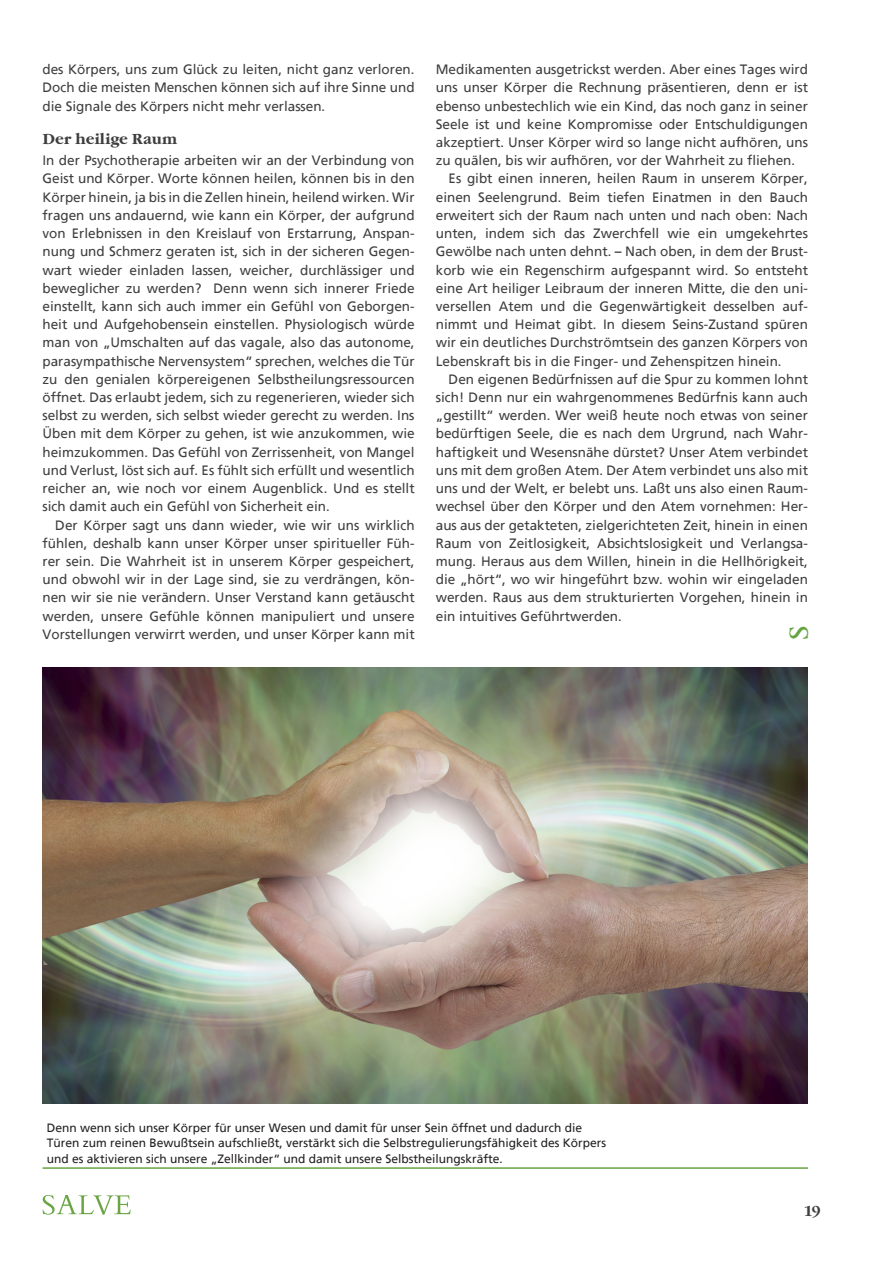
<style>
.page{position:relative;width:893px;height:1263px;background:#fff}
.page>*{position:absolute;margin:0;border:0;box-sizing:border-box;transform-origin:0 0}
.t1{font:26.7px "Bergamo Caps Bold";color:#65a442}
.Überschrift_3{font:15px "Garamond Nova Bold";color:#3e3e3f}
.Standard_mt_Einzug{font:13.5px/18.1px "Frutiger Linotype";color:#3e3e3f;text-align:justify}
.Bildertext_ohne_Quel{font:12px/15.6px "Frutiger Linotype";color:#231f20}
</style>
<div class="page">
<svg style="left:43px;top:1195px;width:88px;height:20px"></svg>
<hr style="left:43px;top:1167px;width:765px;height:2px;background:#65a442">
<img style="left:43px;top:668px;width:765px;height:435px">
<p class="Standard_mt_Einzug" style="left:43px;top:60px;width:374px">des Körpers, uns zum Glück zu leiten, nicht ganz verloren.<br>Doch die meisten Menschen können sich auf ihre Sinne und die Signale des Körpers nicht mehr verlassen.</p>
<p class="Überschrift_3" style="left:43px;top:130px;width:136px">Der heilige Raum</p>
<p class="Standard_mt_Einzug" style="left:43px;top:151px;width:374px">In der Psychotherapie arbeiten wir an der Verbindung von Geist und Körper. Worte können heilen, können bis in den Körper hinein, ja bis in die Zellen hinein, heilend wirken. Wir fragen uns andauernd, wie kann ein Körper, der aufgrund von Erlebnissen in den Kreislauf von Erstarrung, Anspan&shy;nung und Schmerz geraten ist, sich in der sicheren Gegen&shy;wart wieder einladen lassen, weicher, durchlässiger und beweglicher zu werden? Denn wenn sich innerer Friede einstellt, kann sich auch immer ein Gefühl von Geborgen&shy;heit und Aufgehobensein einstellen. Physiologisch würde man von „Umschalten auf das vagale, also das autonome, parasympathische Nervensystem“ sprechen, welches die Tür zu den genialen körpereigenen Selbstheilungsressourcen öffnet. Das erlaubt jedem, sich zu regenerieren, wieder sich selbst zu werden, sich selbst wieder gerecht zu werden. Ins Üben mit dem Körper zu gehen, ist wie anzukommen, wie heimzukommen. Das Gefühl von Zerrissenheit, von Mangel und Verlust, löst sich auf. Es fühlt sich erfüllt und wesentlich reicher an, wie noch vor einem Augenblick. Und es stellt sich damit auch ein Gefühl von Sicherheit ein.</p>
<p class="Standard_mt_Einzug" style="left:43px;top:516px;width:374px;text-indent:13px">Der Körper sagt uns dann wieder, wie wir uns wirklich fühlen, deshalb kann unser Körper unser spiritueller Füh&shy;rer sein. Die Wahrheit ist in unserem Körper gespeichert, und obwohl wir in der Lage sind, sie zu verdrängen, kön&shy;nen wir sie nie verändern. Unser Verstand kann getäuscht werden, unsere Gefühle können manipuliert und unsere Vorstellungen verwirrt werden, und unser Körper kann mit</p>
<p class="Standard_mt_Einzug" style="left:436px;top:60px;width:374px">Medikamenten ausgetrickst werden. Aber eines Tages wird uns unser Körper die Rechnung präsentieren, denn er ist ebenso unbestechlich wie ein Kind, das noch ganz in seiner Seele ist und keine Kompromisse oder Entschuldigungen akzeptiert. Unser Körper wird so lange nicht aufhören, uns zu quälen, bis wir aufhören, vor der Wahrheit zu fliehen.</p>
<p class="Standard_mt_Einzug" style="left:436px;top:170px;width:374px;text-indent:13px">Es gibt einen inneren, heilen Raum in unserem Körper, einen Seelengrund. Beim tiefen Einatmen in den Bauch erweitert sich der Raum nach unten und nach oben: Nach unten, indem sich das Zwerchfell wie ein umgekehrtes Gewölbe nach unten dehnt. – Nach oben, in dem der Brust&shy;korb wie ein Regenschirm aufgespannt wird. So entsteht eine Art heiliger Leibraum der inneren Mitte, die den uni&shy;versellen Atem und die Gegenwärtigkeit desselben auf&shy;nimmt und Heimat gibt. In diesem Seins-Zustand spüren wir ein deutliches Durchströmtsein des ganzen Körpers von Lebenskraft bis in die Finger- und Zehenspitzen hinein.</p>
<p class="Standard_mt_Einzug" style="left:436px;top:370px;width:374px;text-indent:13px">Den eigenen Bedürfnissen auf die Spur zu kommen lohnt sich! Denn nur ein wahrgenommenes Bedürfnis kann auch „gestillt“ werden. Wer weiß heute noch etwas von seiner bedürftigen Seele, die es nach dem Urgrund, nach Wahr&shy;haftigkeit und Wesensnähe dürstet? Unser Atem verbindet uns mit dem großen Atem. Der Atem verbindet uns also mit uns und der Welt, er belebt uns. Laßt uns also einen Raum&shy;wechsel über den Körper und den Atem vornehmen: Her&shy;aus aus der getakteten, zielgerichteten Zeit, hinein in einen Raum von Zeitlosigkeit, Absichtslosigkeit und Verlangsa&shy;mung. Heraus aus dem Willen, hinein in die Hellhörigkeit, die „hört“, wo wir hingeführt bzw. wohin wir eingeladen werden. Raus aus dem strukturierten Vorgehen, hinein in ein intuitives Geführtwerden.</p>
<p class="t1" style="left:784px;top:641px;width:18px;rotate:-90deg">S</p>
<p class="Bildertext_ohne_Quel" style="left:47px;top:1120px;width:561px">Denn wenn sich unser Körper für unser Wesen und damit für unser Sein öffnet und dadurch die<br>Türen zum reinen Bewußtsein aufschließt, verstärkt sich die Selbstregulierungsfähigkeit des Körpers und es aktivieren sich unsere „Zellkinder“ und damit unsere Selbstheilungskräfte.</p>
<p class="Überschrift_3" style="left:804px;top:1202px;width:19px">19</p>
</div>
